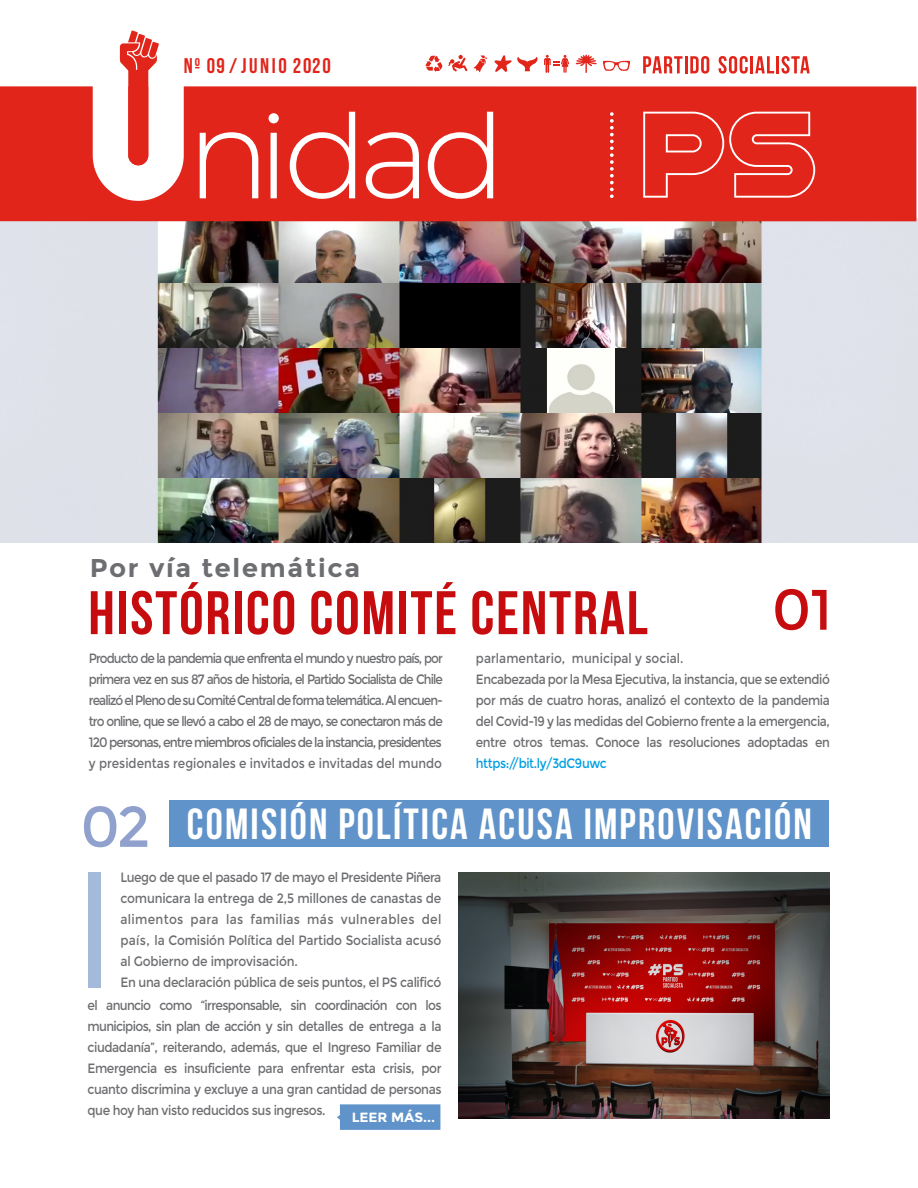
<style>
.page{position:relative;width:918px;height:1188px;background:#fff}
.page>*{position:absolute;margin:0;border:0;box-sizing:border-box;transform-origin:0 0}
.t1{font:61.35px "Bebas Neue";letter-spacing:.03em;color:#c60c0e}
.t2{font:57px "Montserrat";color:#90a1cd}
.t3{font:57px "Montserrat";color:#c60c0e}
.t4{font:43.5px "Bebas Neue";letter-spacing:.05em;color:#fff}
.t5{font:700 25.65px "Montserrat";letter-spacing:.06em;color:#6d6e71}
.t6{font:21.3px "Bebas Neue";letter-spacing:.1em;color:#e1251b}
.t7{font:13.5px/21px "Montserrat";letter-spacing:-.035em;color:#6d6e71;text-align:justify;scale:.89 1}
.t8{font:13.5px/21px "Montserrat";letter-spacing:-.035em;color:#6d6e71;text-align:justify;scale:.9 1}
.t9{font:13.5px/21px "Montserrat";letter-spacing:-.015em;color:#6d6e71;scale:.9 1}
.t10{font:13.5px "Montserrat";letter-spacing:-.035em;color:#009fe3;scale:.89 1}
.t11{font:700 13.35px "Montserrat";letter-spacing:-.005em;color:#fff;scale:1.04 1}
</style>
<div class="page">
<img style="left:0;top:219px;width:918px;height:323px">
<div style="left:88px;top:872px;width:13px;height:116px;background:#a3badb"></div>
<div style="left:0;top:86px;width:916px;height:135px;background:#e1251b"></div>
<svg style="left:610px;top:112px;width:4px;height:86px"></svg>
<svg style="left:643px;top:112px;width:172px;height:86px"></svg>
<svg style="left:200px;top:132px;width:58px;height:66px"></svg>
<svg style="left:269px;top:113px;width:10px;height:85px"></svg>
<svg style="left:290px;top:112px;width:65px;height:87px"></svg>
<svg style="left:366px;top:132px;width:53px;height:67px"></svg>
<svg style="left:428px;top:112px;width:65px;height:87px"></svg>
<svg style="left:544px;top:55px;width:25px;height:18px"></svg>
<svg style="left:576px;top:55px;width:21px;height:18px"></svg>
<svg style="left:473px;top:55px;width:14px;height:17px"></svg>
<svg style="left:448px;top:55px;width:19px;height:17px"></svg>
<svg style="left:603px;top:61px;width:27px;height:10px"></svg>
<svg style="left:495px;top:55px;width:43px;height:17px"></svg>
<svg style="left:426px;top:56px;width:16px;height:16px"></svg>
<svg style="left:643px;top:56px;width:66px;height:18px"></svg>
<svg style="left:719px;top:56px;width:29px;height:18px"></svg>
<hr style="left:750px;top:56px;width:3px;height:17px;background:#e1251b">
<svg style="left:755px;top:56px;width:19px;height:17px"></svg>
<hr style="left:776px;top:56px;width:3px;height:17px;background:#e1251b">
<svg style="left:782px;top:56px;width:28px;height:18px"></svg>
<svg style="left:93px;top:30px;width:91px;height:171px"></svg>
<svg style="left:337px;top:1104px;width:103px;height:26px;background:#6797cb"></svg>
<div style="left:169px;top:800px;width:660px;height:47px;background:#6093c9"></div>
<img style="left:459px;top:873px;width:370px;height:246px">
<h3 class="t6" style="left:184px;top:54px;width:149px">Nº 09/JUNIO 2020</h3>
<h3 class="t5" style="left:90px;top:552px;width:272px">Por vía telemática</h3>
<h1 class="t1" style="left:88px;top:579px;width:561px">HISTÓRICO COMITÉ CENTRAL</h1>
<p class="t7" style="left:476px;top:648px;width:399px;text-align:left">parlamentario, municipal y social.<br>Encabezada por la Mesa Ejecutiva, la instancia, que se extendió por más de cuatro horas, analizó el contexto de la pandemia del Covid-19 y las medidas del Gobierno frente a la emergencia, entre otros temas. Conoce las resoluciones adoptadas en</p>
<p class="t10" style="left:476px;top:756px;width:149px">https://bit.ly/3dC9uwc</p>
<h2 class="t3" style="left:772px;top:577px;width:62px">01</h2>
<p class="t7" style="left:89px;top:648px;width:399px">Producto de la pandemia que enfrenta el mundo y nuestro país, por primera vez en sus 87 años de historia, el Partido Socialista de Chile realizó el Pleno de su Comité Central de forma telemática. Al encuen&shy;tro online, que se llevó a cabo el 28 de mayo, se conectaron más de 120 personas, entre miembros oficiales de la instancia, presidentes y presidentas regionales e invitados e invitadas del mundo</p>
<h2 class="t2" style="left:81px;top:794px;width:71px">02</h2>
<h3 class="t4" style="left:187px;top:800px;width:626px">COMISIÓN POLÍTICA ACUSA IMPROVISACIÓN</h3>
<p class="t9" style="left:120px;top:867px;width:358px">Luego de que el pasado 17 de mayo el Presidente Piñera comunicara la entrega de 2,5 millones de canastas de alimentos para las familias más vulnerables del país, la Comisión Política del Partido Socialista acusó al Gobierno de improvisación.<br>En una declaración pública de seis puntos, el PS calificó</p>
<p class="t8" style="left:88px;top:995px;width:395px">el anuncio como “irresponsable, sin coordinación con los municipios, sin plan de acción y sin detalles de entrega a la ciudadanía”, reiterando, además, que el Ingreso Familiar de Emergencia es insuficiente para enfrentar esta crisis, por cuanto discrimina y excluye a una gran cantidad de personas que hoy han visto reducidos sus ingresos.</p>
<p class="t11" style="left:352px;top:1110px;width:82px">LEER MÁS...</p>
</div>
